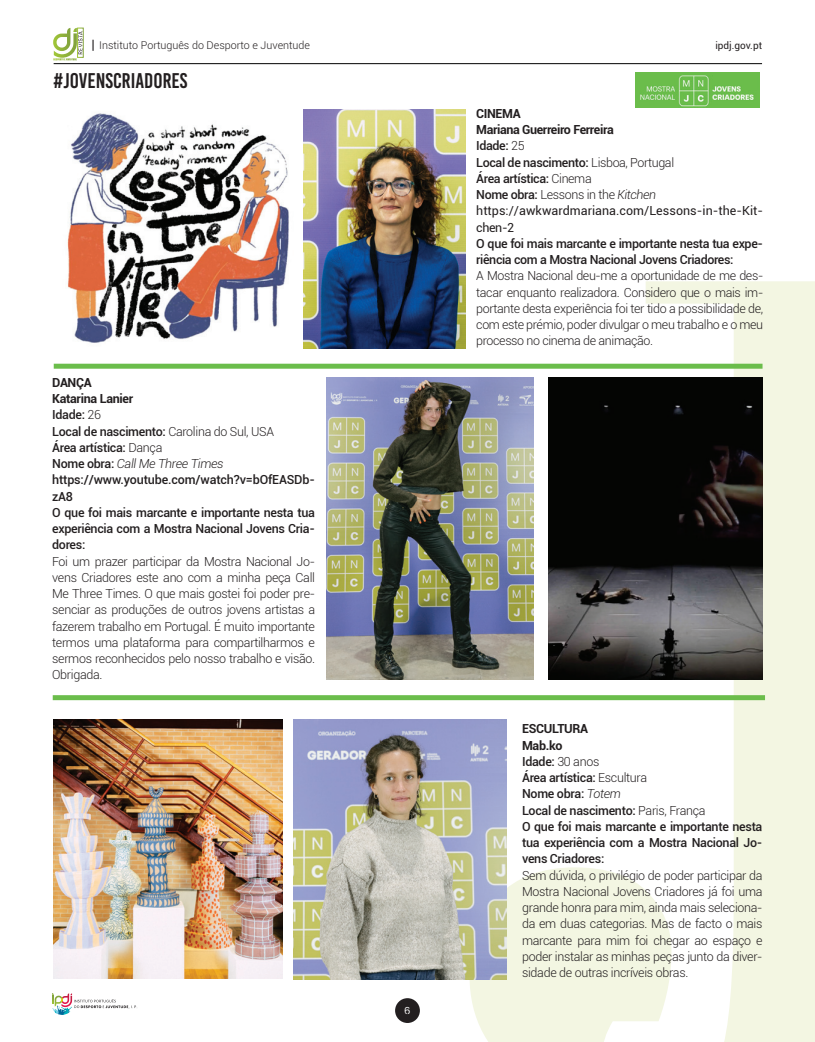
<style>
.page{position:relative;width:815px;height:1042px;background:#fff}
.page>*{position:absolute;margin:0;border:0;box-sizing:border-box;transform-origin:0 0}
.t1{font:21.25px "Bebas Kai";color:#231f20}
.t2{font:300 12.5px/16.2px "Roboto";letter-spacing:-.025em;color:#231f20;text-align:justify}
.t3{font:500 12.5px/16.2px "Roboto";letter-spacing:-.025em;color:#231f20}
.t4{font:12.5px/16.2px "Roboto";color:#231f20}
.t5{font:300 10.75px "Roboto";color:#231f20}
.t6{font:10px "Roboto";color:#231f20}
.t7{font:10px "Kerox Non Commercial";color:#fff}
.s1{font-weight:400;font-stretch:condensed;font-size:12.88px}
.s2{font-weight:700}
.s3{font-weight:300}
.s4{font-weight:300;font-style:italic}
.s5{font-weight:500}
</style>
<div class="page">
<div style="left:77px;top:28px;width:6px;height:30px;border:1px solid #fff"></div>
<svg style="left:53px;top:28px;width:29px;height:32px"></svg>
<div style="left:395px;top:998px;width:25px;height:25px;background:#231f20;border-radius:50%"></div>
<hr style="left:54px;top:63px;width:708px;height:1px;background:#000">
<svg style="left:52px;top:993px;width:84px;height:22px"></svg>
<svg style="left:470px;top:281px;width:345px;height:761px;fill:#f4f7e5"></svg>
<img style="left:304px;top:109px;width:162px;height:240px">
<img style="left:67px;top:113px;width:222px;height:230px">
<img style="left:549px;top:377px;width:213px;height:302px">
<img style="left:326px;top:377px;width:208px;height:302px">
<img style="left:53px;top:720px;width:229px;height:258px">
<img style="left:293px;top:720px;width:214px;height:259px">
<img style="left:636px;top:72px;width:123px;height:36px">
<div style="left:53px;top:695px;width:712px;height:5px;background:#6bbd4b"></div>
<div style="left:54px;top:364px;width:708px;height:5px;background:#6bbd4b"></div>
<p class="t5" style="left:92px;top:38px;width:220px"><span class="s1">|</span> Instituto Português do Desporto e Juventude</p>
<p class="t6" style="left:715px;top:38px;width:48px">ipdj.gov.pt</p>
<h1 class="t1" style="left:53px;top:70px;width:136px">#JOVENSCRIADORES</h1>
<p class="t3" style="left:52px;top:374px;width:264px"><span class="s2">DANÇA<br>Katarina Lanier<br></span>Idade: <span class="s3">26<br></span>Local de nascimento: <span class="s3">Carolina do Sul, USA<br></span>Área artística: <span class="s3">Dança<br></span>Nome obra: <span class="s4">Call Me Three Times </span>https://www.youtube.com/watch?v=bOfEASDb&shy;zA8<br>O que foi mais marcante e importante nesta tua experiência com a Mostra Nacional Jovens Cria&shy;dores:</p>
<p class="t2" style="left:52px;top:553px;width:264px">Foi um prazer participar da Mostra Nacional Jo&shy;vens Criadores este ano com a minha peça Call Me Three Times. O que mais gostei foi poder pre&shy;senciar as produções de outros jovens artistas a fazerem trabalho em Portugal. É muito importante termos uma plataforma para compartilharmos e sermos reconhecidos pelo nosso trabalho e visão.<br>Obrigada.</p>
<p class="t4" style="left:476px;top:105px;width:288px"><span class="s2">CINEMA<br>Mariana Guerreiro Ferreira<br></span><span class="s5">Idade:</span> <span class="s3">25<br></span><span class="s5">Local de nascimento:</span> <span class="s3">Lisboa, Portugal<br></span><span class="s5">Área artística:</span> <span class="s3">Cinema<br></span><span class="s5">Nome obra:</span> <span class="s3">Lessons in the</span> <span class="s4">Kitchen </span>https://awkwardmariana.com/Lessons-in-the-Kit&shy;chen-2</p>
<p class="t3" style="left:476px;top:235px;width:288px">O que foi mais marcante e importante nesta tua expe&shy;riência com a Mostra Nacional Jovens Criadores:</p>
<p class="t2" style="left:476px;top:267px;width:288px">A Mostra Nacional deu-me a oportunidade de me des&shy;tacar enquanto realizadora. Considero que o mais im&shy;portante desta experiência foi ter tido a possibilidade de, com este prémio, poder divulgar o meu trabalho e o meu processo no cinema de animação.</p>
<p class="t7" style="left:405px;top:1003px;width:7px">6</p>
<p class="t3" style="left:522px;top:720px;width:242px"><span class="s2">ESCULTURA<br>Mab.ko<br></span>Idade: <span class="s3">30 anos<br></span>Área artística: <span class="s3">Escultura<br></span>Nome obra: <span class="s4">Totem<br></span>Local de nascimento: <span class="s3">Paris, França<br></span>O que foi mais marcante e importante nesta tua experiência com a Mostra Nacional Jo&shy;vens Criadores:</p>
<p class="t2" style="left:522px;top:866px;width:242px">Sem dúvida, o privilégio de poder participar da Mostra Nacional Jovens Criadores já foi uma grande honra para mim, ainda mais seleciona&shy;da em duas categorias. Mas de facto o mais marcante para mim foi chegar ao espaço e poder instalar as minhas peças junto da diver&shy;sidade de outras incríveis obras.</p>
</div>
